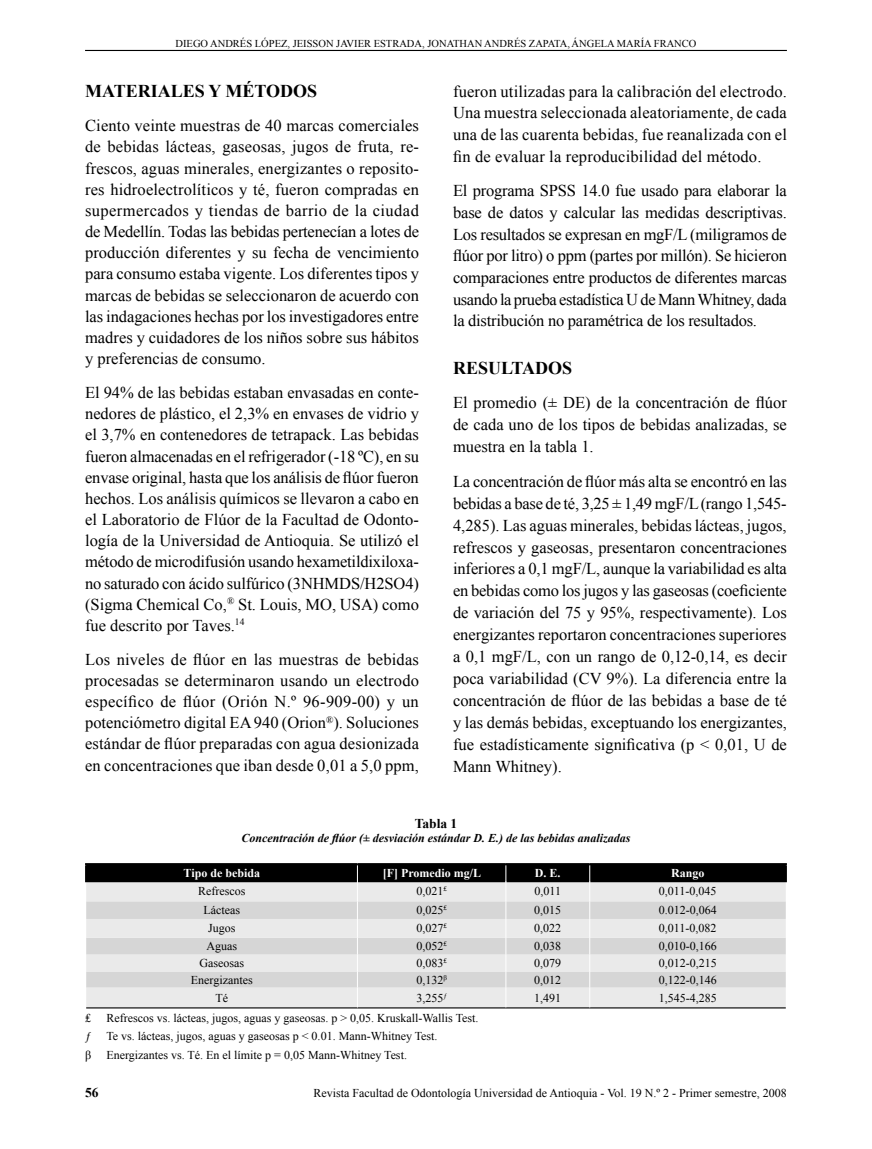
<style>
.page{position:relative;width:872px;height:1149px;background:#fff}
.page>*{position:absolute;margin:0;border:0;box-sizing:border-box;transform-origin:0 0}
.Titulo_1{font:700 18px "Times New Roman";color:#000}
.C__de_texto{font:16.5px/21.1px "Times New Roman";color:#000;text-align:justify}
.Figura-tabla{font:700 13.5px "Times New Roman";color:#000}
.Pie{font:12px "Times New Roman";color:#000}
.Figura-tabla_TEXTO{font:12px "Times New Roman";color:#000}
.Figura-tabla_02{font:italic 700 12px "Times New Roman";color:#000}
.Figura-tabla_TEXTO-2{font:700 12px "Times New Roman";color:#fff}
.Folio{font:10.5px "Times New Roman";color:#000}
</style>
<div class="page">
<hr style="left:85px;top:50px;width:702px;height:1px;background:#000">
<hr style="left:784px;top:865px;width:3px;height:14px;background:#000">
<hr style="left:85px;top:862px;width:272px;height:3px;background:#000">
<hr style="left:357px;top:862px;width:149px;height:3px;background:#000">
<hr style="left:506px;top:862px;width:84px;height:3px;background:#000">
<hr style="left:590px;top:862px;width:197px;height:3px;background:#000">
<hr style="left:590px;top:879px;width:197px;height:2px;background:#000">
<hr style="left:86px;top:1007px;width:271px;height:1px;background:#000">
<hr style="left:357px;top:1007px;width:149px;height:1px;background:#000">
<hr style="left:506px;top:1007px;width:84px;height:1px;background:#000">
<hr style="left:590px;top:1007px;width:195px;height:1px;background:#000">
<svg style="left:85px;top:864px;width:700px;height:143px;background:#c6c6c6"></svg>
<p class="Folio" style="left:175px;top:37px;width:522px">DIEGO ANDRÉS LÓPEZ, JEISSON JAVIER ESTRADA, JONATHAN ANDRÉS ZAPATA, ÁNGELA MARÍA FRANCO</p>
<p class="Titulo_1" style="left:85px;top:79px;width:234px">MATERIALES Y MÉTODOS</p>
<p class="C__de_texto" style="left:85px;top:115px;width:335px">Ciento veinte muestras de 40 marcas comerciales de bebidas lácteas, gaseosas, jugos de fruta, re&shy;frescos, aguas minerales, energizantes o reposito&shy;res hidroelectrolíticos y té, fueron compradas en supermercados y tiendas de barrio de la ciudad de Medellín. Todas las bebidas pertenecían a lotes de producción diferentes y su fecha de vencimiento para consumo estaba vigente. Los diferentes tipos y marcas de bebidas se seleccionaron de acuerdo con las indagaciones hechas por los investigadores entre madres y cuidadores de los niños sobre sus hábitos y preferencias de consumo.</p>
<p class="C__de_texto" style="left:85px;top:381px;width:335px">El 94% de las bebidas estaban envasadas en conte&shy;nedores de plástico, el 2,3% en envases de vidrio y el 3,7% en contenedores de tetrapack. Las bebidas fueron almacenadas en el refrigerador (-18 ºC), en su envase original, hasta que los análisis de flúor fueron hechos. Los análisis químicos se llevaron a cabo en el Laboratorio de Flúor de la Facultad de Odonto&shy;logía de la Universidad de Antioquia. Se utilizó el método de microdifusión usando hexametildixiloxa&shy;no saturado con ácido sulfúrico (3NHMDS/H2SO4) (Sigma Chemical Co,<sup>®</sup> St. Louis, MO, USA) como fue descrito por Taves.<sup>14</sup></p>
<p class="C__de_texto" style="left:85px;top:648px;width:335px">Los niveles de flúor en las muestras de bebidas procesadas se determinaron usando un electrodo específico de flúor (Orión N.º 96-909-00) y un potenciómetro digital EA 940 (Orion<sup>®</sup>). Soluciones estándar de flúor preparadas con agua desionizada en concentraciones que iban desde 0,01 a 5,0 ppm,</p>
<p class="C__de_texto" style="left:453px;top:80px;width:335px;line-height:21.8px">fueron utilizadas para la calibración del electrodo.<br>Una muestra seleccionada aleatoriamente, de cada una de las cuarenta bebidas, fue reanalizada con el fin de evaluar la reproducibilidad del método.</p>
<p class="C__de_texto" style="left:453px;top:179px;width:335px;line-height:21.8px">El programa SPSS 14.0 fue usado para elaborar la base de datos y calcular las medidas descriptivas.<br>Los resultados se expresan en mgF/L (miligramos de flúor por litro) o ppm (partes por millón). Se hicieron comparaciones entre productos de diferentes marcas usando la prueba estadística U de Mann Whitney, dada la distribución no paramétrica de los resultados.</p>
<p class="Titulo_1" style="left:453px;top:355px;width:121px">RESULTADOS</p>
<p class="C__de_texto" style="left:453px;top:391px;width:335px;line-height:21.9px">El promedio (± DE) de la concentración de flúor de cada uno de los tipos de bebidas analizadas, se muestra en la tabla 1.</p>
<p class="C__de_texto" style="left:453px;top:470px;width:335px;line-height:21.9px">La concentración de flúor más alta se encontró en las bebidas a base de té, 3,25 ± 1,49 mgF/L (rango 1,545- 4,285). Las aguas minerales, bebidas lácteas, jugos, refrescos y gaseosas, presentaron concentraciones inferiores a 0,1 mgF/L, aunque la variabilidad es alta en bebidas como los jugos y las gaseosas (coeficiente de variación del 75 y 95%, respectivamente). Los energizantes reportaron concentraciones superiores a 0,1 mgF/L, con un rango de 0,12-0,14, es decir poca variabilidad (CV 9%). La diferencia entre la concentración de flúor de las bebidas a base de té y las demás bebidas, exceptuando los energizantes, fue estadísticamente significativa (p &lt; 0,01, U de Mann Whitney).</p>
<p class="Figura-tabla" style="left:415px;top:813px;width:44px">Tabla 1</p>
<p class="Figura-tabla_02" style="left:241px;top:829px;width:390px">Concentración de flúor (± desviación estándar D. E.) de las bebidas analizadas</p>
<p class="Figura-tabla_TEXTO-2" style="left:183px;top:864px;width:78px">Tipo de bebida</p>
<p class="Figura-tabla_TEXTO-2" style="left:383px;top:864px;width:100px">[F] Promedio mg/L</p>
<p class="Figura-tabla_TEXTO-2" style="left:535px;top:864px;width:27px">D. E.</p>
<p class="Figura-tabla_TEXTO-2" style="left:671px;top:864px;width:35px">Rango</p>
<p class="Figura-tabla_TEXTO" style="left:198px;top:883px;width:49px">Refrescos</p>
<p class="Figura-tabla_TEXTO" style="left:416px;top:883px;width:32px">0,021<sup>₤</sup></p>
<p class="Figura-tabla_TEXTO" style="left:534px;top:883px;width:28px">0,011</p>
<p class="Figura-tabla_TEXTO" style="left:659px;top:883px;width:59px">0,011-0,045</p>
<p class="Figura-tabla_TEXTO" style="left:203px;top:902px;width:38px">Lácteas</p>
<p class="Figura-tabla_TEXTO" style="left:416px;top:902px;width:32px">0,025<sup>₤</sup></p>
<p class="Figura-tabla_TEXTO" style="left:534px;top:902px;width:28px">0,015</p>
<p class="Figura-tabla_TEXTO" style="left:659px;top:902px;width:59px">0.012-0,064</p>
<p class="Figura-tabla_TEXTO" style="left:208px;top:920px;width:29px">Jugos</p>
<p class="Figura-tabla_TEXTO" style="left:416px;top:920px;width:32px">0,027<sup>₤</sup></p>
<p class="Figura-tabla_TEXTO" style="left:534px;top:920px;width:28px">0,022</p>
<p class="Figura-tabla_TEXTO" style="left:659px;top:920px;width:59px">0,011-0,082</p>
<p class="Figura-tabla_TEXTO" style="left:206px;top:937px;width:32px">Aguas</p>
<p class="Figura-tabla_TEXTO" style="left:416px;top:937px;width:32px">0,052<sup>₤</sup></p>
<p class="Figura-tabla_TEXTO" style="left:534px;top:937px;width:28px">0,038</p>
<p class="Figura-tabla_TEXTO" style="left:659px;top:937px;width:59px">0,010-0,166</p>
<p class="Figura-tabla_TEXTO" style="left:199px;top:954px;width:46px">Gaseosas</p>
<p class="Figura-tabla_TEXTO" style="left:416px;top:954px;width:32px">0,083<sup>₤</sup></p>
<p class="Figura-tabla_TEXTO" style="left:534px;top:954px;width:28px">0,079</p>
<p class="Figura-tabla_TEXTO" style="left:659px;top:954px;width:59px">0,012-0,215</p>
<p class="Figura-tabla_TEXTO" style="left:191px;top:971px;width:63px">Energizantes</p>
<p class="Figura-tabla_TEXTO" style="left:416px;top:971px;width:32px">0,132<sup>β</sup></p>
<p class="Figura-tabla_TEXTO" style="left:534px;top:971px;width:28px">0,012</p>
<p class="Figura-tabla_TEXTO" style="left:659px;top:971px;width:59px">0,122-0,146</p>
<p class="Figura-tabla_TEXTO" style="left:215px;top:989px;width:14px">Té</p>
<p class="Figura-tabla_TEXTO" style="left:416px;top:989px;width:32px">3,255<sup>ƒ</sup></p>
<p class="Figura-tabla_TEXTO" style="left:534px;top:989px;width:28px">1,491</p>
<p class="Figura-tabla_TEXTO" style="left:659px;top:989px;width:59px">1,545-4,285</p>
<p class="Pie" style="left:85px;top:1009px;width:7px">₤</p>
<p class="Pie" style="left:106px;top:1009px;width:374px">Refrescos vs. lácteas, jugos, aguas y gaseosas. p &gt; 0,05. Kruskall-Wallis Test.</p>
<p class="Pie" style="left:85px;top:1027px;width:7px">ƒ</p>
<p class="Pie" style="left:106px;top:1027px;width:333px">Te vs. lácteas, jugos, aguas y gaseosas p &lt; 0.01. Mann-Whitney Test.</p>
<p class="Pie" style="left:85px;top:1046px;width:8px">β</p>
<p class="Pie" style="left:106px;top:1046px;width:302px">Energizantes vs. Té. En el límite p = 0,05 Mann-Whitney Test.</p>
<p class="Figura-tabla" style="left:85px;top:1082px;width:15px">56</p>
<p class="Pie" style="left:313px;top:1084px;width:475px">Revista Facultad de Odontología Universidad de Antioquia - Vol. 19 N.º 2 - Primer semestre, 2008</p>
</div>
